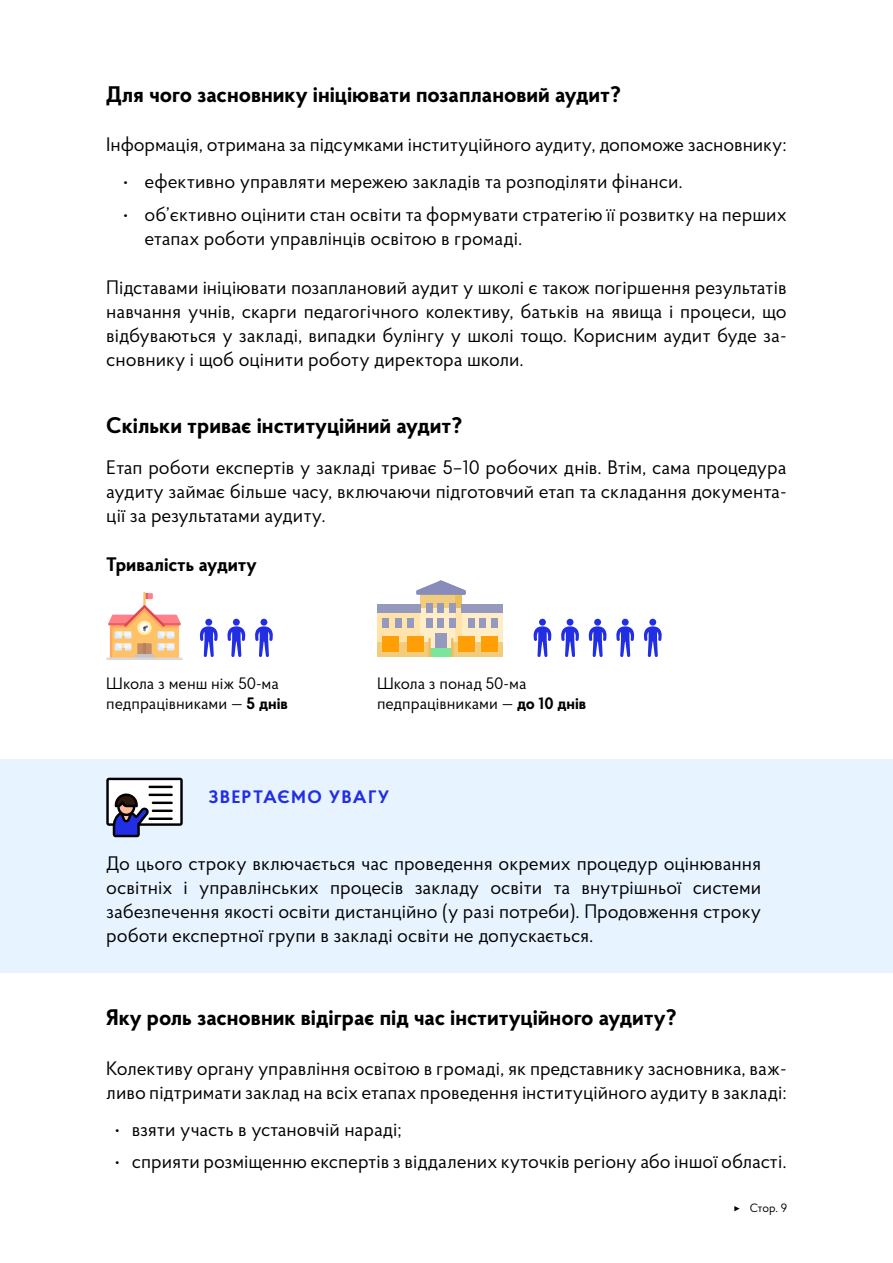
<style>
.page{position:relative;width:893px;height:1263px;background:#fff}
.page>*{position:absolute;margin:0;border:0;box-sizing:border-box;transform-origin:0 0}
.t1{font:700 22.5px "Proba Pro";color:#000}
.t2{font:19.5px/24px "Proba Pro";color:#000;text-align:justify}
.t3{font:700 19.5px "Proba Pro";color:#000}
.t4{font:700 18px "Proba Pro";letter-spacing:.09em;color:#212ee3}
.t5{font:16.5px/19.5px "Proba Pro";color:#000}
.t6{font:12px "Proba Pro";color:#000101}
.s1{font-weight:700}
</style>
<div class="page">
<svg style="left:734px;top:1206px;width:6px;height:5px"></svg>
<div style="left:0;top:759px;width:893px;height:75px;background:#e7f3ff"></div>
<div style="left:0;top:830px;width:893px;height:142px;background:#e7f3ff"></div>
<svg style="left:106px;top:778px;width:77px;height:59px;background:#a5a6b8"></svg>
<hr style="left:152px;top:809px;width:21px;height:3px;background:#000">
<hr style="left:152px;top:802px;width:21px;height:2px;background:#000">
<hr style="left:148px;top:817px;width:25px;height:3px;background:#000">
<hr style="left:148px;top:786px;width:25px;height:2px;background:#000">
<hr style="left:148px;top:794px;width:25px;height:2px;background:#000">
<div style="left:377px;top:612px;width:43px;height:30px;background:#ffe3ab"></div>
<div style="left:461px;top:612px;width:42px;height:30px;background:#ffedc7"></div>
<div style="left:408px;top:618px;width:6px;height:9px;background:#9499bd"></div>
<div style="left:396px;top:618px;width:6px;height:9px;background:#9499bd"></div>
<div style="left:420px;top:608px;width:41px;height:44px;background:#ffedc7"></div>
<div style="left:455px;top:608px;width:6px;height:44px;background:#ffe3ab"></div>
<div style="left:420px;top:595px;width:41px;height:13px;background:#f2cc7d"></div>
<div style="left:455px;top:595px;width:6px;height:13px;background:#edbd5c"></div>
<div style="left:419px;top:648px;width:45px;height:9px;background:#7ae69c"></div>
<div style="left:377px;top:642px;width:53px;height:15px;background:#f2cc7d"></div>
<svg style="left:453px;top:642px;width:50px;height:15px"></svg>
<svg style="left:428px;top:638px;width:3px;height:19px"></svg>
<svg style="left:451px;top:638px;width:2px;height:19px"></svg>
<svg style="left:416px;top:580px;width:50px;height:15px"></svg>
<div style="left:435px;top:634px;width:12px;height:14px;background:#9499bd"></div>
<div style="left:377px;top:604px;width:43px;height:8px;background:#9499bd"></div>
<div style="left:461px;top:604px;width:42px;height:8px;background:#9499bd"></div>
<div style="left:426px;top:603px;width:6px;height:10px;background:#9499bd"></div>
<div style="left:438px;top:603px;width:6px;height:10px;background:#9499bd"></div>
<div style="left:450px;top:603px;width:6px;height:10px;background:#9499bd"></div>
<div style="left:426px;top:618px;width:6px;height:9px;background:#9499bd"></div>
<div style="left:438px;top:618px;width:6px;height:9px;background:#9499bd"></div>
<div style="left:450px;top:618px;width:6px;height:9px;background:#9499bd"></div>
<div style="left:468px;top:618px;width:6px;height:9px;background:#9499bd"></div>
<div style="left:408px;top:635px;width:16px;height:16px;background:#ff9e05"></div>
<div style="left:383px;top:618px;width:6px;height:9px;background:#9499bd"></div>
<div style="left:383px;top:635px;width:16px;height:16px;background:#ff9e05"></div>
<div style="left:458px;top:635px;width:16px;height:16px;background:#ff9e05"></div>
<div style="left:491px;top:618px;width:6px;height:9px;background:#9499bd"></div>
<div style="left:480px;top:618px;width:6px;height:9px;background:#9499bd"></div>
<div style="left:481px;top:635px;width:16px;height:16px;background:#ff9e05"></div>
<svg style="left:533px;top:626px;width:19px;height:31px"></svg>
<div style="left:539px;top:619px;width:7px;height:7px;background:#212ee3;border-radius:50%"></div>
<svg style="left:199px;top:626px;width:19px;height:31px"></svg>
<div style="left:205px;top:619px;width:7px;height:7px;background:#212ee3;border-radius:50%"></div>
<svg style="left:561px;top:626px;width:18px;height:31px"></svg>
<div style="left:567px;top:619px;width:6px;height:7px;background:#212ee3;border-radius:50%"></div>
<svg style="left:227px;top:626px;width:19px;height:31px"></svg>
<div style="left:233px;top:619px;width:7px;height:7px;background:#212ee3;border-radius:50%"></div>
<svg style="left:588px;top:626px;width:19px;height:31px"></svg>
<div style="left:594px;top:619px;width:7px;height:7px;background:#212ee3;border-radius:50%"></div>
<svg style="left:255px;top:626px;width:18px;height:31px"></svg>
<div style="left:260px;top:619px;width:7px;height:7px;background:#212ee3;border-radius:50%"></div>
<svg style="left:616px;top:626px;width:19px;height:31px"></svg>
<div style="left:622px;top:619px;width:7px;height:7px;background:#212ee3;border-radius:50%"></div>
<svg style="left:644px;top:626px;width:18px;height:31px"></svg>
<div style="left:649px;top:619px;width:7px;height:7px;background:#212ee3;border-radius:50%"></div>
<hr style="left:106px;top:658px;width:77px;height:2px;background:#d9d9db">
<svg style="left:108px;top:592px;width:73px;height:66px"></svg>
<p class="t1" style="left:106px;top:79px;width:516px">Для чого засновнику ініціювати позаплановий аудит?</p>
<p class="t2" style="left:106px;top:132px;width:682px">Інформація, отримана за підсумками інституційного аудиту, допоможе засновнику:</p>
<p class="t2" style="left:123px;top:169px;width:561px">• ефективно управляти мережею закладів та розподіляти фінанси.</p>
<p class="t2" style="left:145px;top:201px;width:644px;text-indent:-21px">• об’єктивно оцінити стан освіти та формувати стратегію її розвитку на перших етапах роботи управлінців освітою в громаді.</p>
<p class="t2" style="left:106px;top:275px;width:682px">Підставами ініціювати позаплановий аудит у школі є також погіршення результатів навчання учнів, скарги педагогічного колективу, батьків на явища і процеси, що відбуваються у закладі, випадки булінгу у школі тощо. Корисним аудит буде за&shy;сновнику і щоб оцінити роботу директора школи.</p>
<p class="t1" style="left:106px;top:409px;width:357px">Скільки триває інституційний аудит?</p>
<p class="t2" style="left:106px;top:454px;width:682px">Етап роботи експертів у закладі триває 5–10 робочих днів. Втім, сама процедура аудиту займає більше часу, включаючи підготовчий етап та складання документа&shy;ції за результатами аудиту.</p>
<p class="t3" style="left:106px;top:551px;width:152px">Тривалість аудиту</p>
<p class="t5" style="left:106px;top:673px;width:183px">Школа з менш ніж 50-ма педпрацівниками — <span class="s1">5 днів</span></p>
<p class="t5" style="left:377px;top:673px;width:211px">Школа з понад 50-ма педпрацівниками — <span class="s1">до 10 днів</span></p>
<p class="t4" style="left:208px;top:785px;width:182px">ЗВЕРТАЄМО УВАГУ</p>
<p class="t2" style="left:106px;top:851px;width:656px">До цього строку включається час проведення окремих процедур оцінювання освітніх і управлінських процесів закладу освіти та внутрішньої системи забезпечення якості освіти дистанційно (у разі потреби). Продовження строку роботи експертної групи в закладі освіти не допускається.</p>
<p class="t1" style="left:106px;top:1002px;width:572px">Яку роль засновник відіграє під час інституційного аудиту?</p>
<p class="t2" style="left:106px;top:1056px;width:682px">Колективу органу управління освітою в громаді, як представнику засновника, важ&shy;ливо підтримати заклад на всіх етапах проведення інституційного аудиту в закладі:</p>
<p class="t2" style="left:115px;top:1116px;width:289px">• взяти участь в установчій нараді;</p>
<p class="t2" style="left:115px;top:1149px;width:673px">• сприяти розміщенню експертів з віддалених куточків регіону або іншої області.</p>
<p class="t6" style="left:750px;top:1200px;width:39px">Стор. 9</p>
</div>
